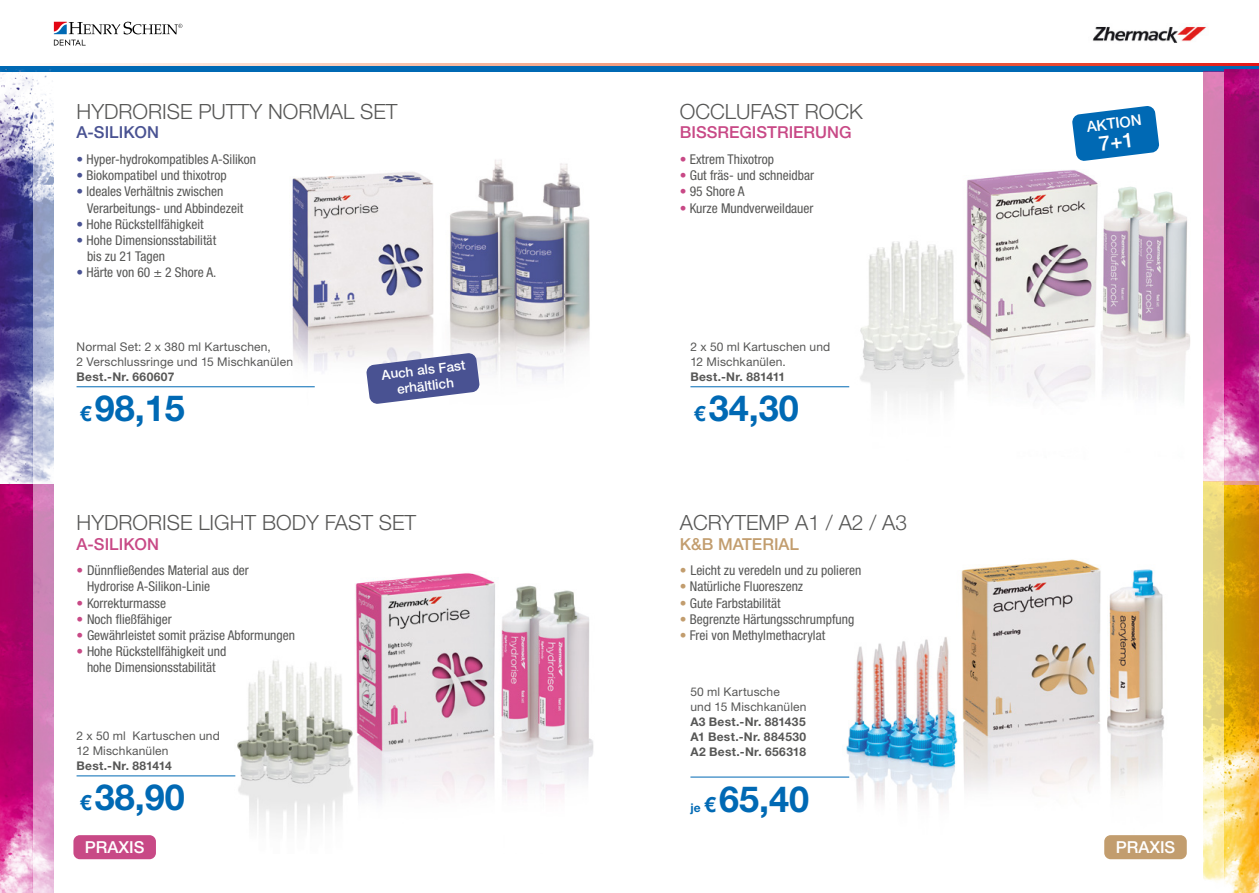
<style>
.page{position:relative;width:1259px;height:893px;background:#fff}
.page>*{position:absolute;margin:0;border:0;box-sizing:border-box;transform-origin:0 0}
.t1{font:700 36px "Helvetica Neue LT Std";color:#0069b4}
.t2{font:300 21px "Helvetica Neue LT Std";color:#575756}
.t3{font:500 16.5px "Helvetica Neue LT Std";color:#c84986}
.t4{font:500 16.5px "Helvetica Neue LT Std";color:#fff}
.t5{font:500 16.5px "Helvetica Neue LT Std";color:#c29d6e}
.t6{font:500 16.5px "Helvetica Neue LT Std";color:#495292}
.t7{font:500 14.85px "Helvetica Neue LT Std";color:#fff}
.t8{font:condensed 13.5px/16.2px "Helvetica Neue LT Std";color:#575756}
.t9{font:500 13.5px/16.2px "Helvetica Neue LT Std";color:#fff;text-align:center}
.t10{font:12px/15px "Helvetica Neue LT Std";letter-spacing:.015em;color:#575756}
.t11{font:700 12px/15px "Helvetica Neue LT Std";letter-spacing:.025em;color:#575756;text-align:justify}
.s1{color:#495292}
.s2{font-size:21px}
.s3{color:#c84986}
.s4{color:#c29d6e}
.s5{font-size:12px}
</style>
<div class="page">
<img style="left:849px;top:170px;width:341px;height:233px">
<img style="left:224px;top:159px;width:366px;height:229px">
<img style="left:228px;top:573px;width:366px;height:253px">
<img style="left:831px;top:559px;width:356px;height:301px">
<svg style="left:64px;top:64px;width:1195px;height:2px;background:#f2917c"></svg>
<div style="left:0;top:66px;width:1259px;height:6px;background:#0069b4"></div>
<svg style="left:54px;top:22px;width:128px;height:24px"></svg>
<img style="left:1092px;top:26px;width:116px;height:17px">
<img style="left:1203px;top:481px;width:56px;height:412px">
<img style="left:33px;top:69px;width:21px;height:416px">
<img style="left:0;top:69px;width:33px;height:416px">
<hr style="left:690px;top:386px;width:159px;height:1px;background:#0069b4">
<hr style="left:690px;top:777px;width:159px;height:1px;background:#0069b4">
<div style="left:73px;top:835px;width:83px;height:24px;background:#c84986;border-radius:6px"></div>
<img style="left:0;top:485px;width:54px;height:408px">
<hr style="left:77px;top:776px;width:158px;height:1px;background:#0069b4">
<div style="left:1104px;top:835px;width:82px;height:24px;background:#c29d6e;border-radius:6px"></div>
<hr style="left:77px;top:386px;width:238px;height:1px;background:#0069b4">
<img style="left:1225px;top:69px;width:34px;height:416px">
<img style="left:1203px;top:72px;width:22px;height:409px">
<svg style="left:366px;top:353px;width:114px;height:51px"></svg>
<svg style="left:1072px;top:106px;width:87px;height:55px"></svg>
<h2 class="t2" style="left:77px;top:98px;width:322px">HYDRORISE PUTTY NORMAL SET</h2>
<p class="t6" style="left:77px;top:123px;width:84px">A-SILIKON</p>
<p class="t8" style="left:77px;top:151px;width:181px"><span class="s1">•</span> Hyper-hydrokompatibles A-Silikon</p>
<p class="t8" style="left:77px;top:167px;width:152px"><span class="s1">•</span> Biokompatibel und thixotrop</p>
<p class="t8" style="left:87px;top:183px;width:158px;text-indent:-11px"><span class="s1">•</span> Ideales Verhältnis zwischen<br>Verarbeitungs- und Abbindezeit</p>
<p class="t8" style="left:77px;top:216px;width:129px"><span class="s1">•</span> Hohe Rückstellfähigkeit</p>
<p class="t8" style="left:87px;top:232px;width:131px;text-indent:-11px"><span class="s1">•</span> Hohe Dimensionsstabilität bis zu 21 Tagen</p>
<p class="t8" style="left:77px;top:264px;width:141px"><span class="s1">•</span> Härte von 60 ± 2 Shore A.</p>
<p class="t10" style="left:77px;top:339px;width:218px">Normal Set: 2 x 380 ml Kartuschen,<br>2 Verschlussringe und 15 Mischkanülen</p>
<p class="t11" style="left:77px;top:369px;width:99px">Best.-Nr. 660607</p>
<h1 class="t1" style="left:80px;top:386px;width:107px"><span class="s2">€</span> 98,15</h1>
<p class="t9" style="left:381px;top:367px;width:86px;rotate:-7deg">Auch als Fast erhältlich</p>
<h2 class="t2" style="left:77px;top:510px;width:341px">HYDRORISE LIGHT BODY FAST SET</h2>
<p class="t3" style="left:77px;top:534px;width:84px">A-SILIKON</p>
<p class="t8" style="left:87px;top:562px;width:163px;text-indent:-11px"><span class="s3">•</span> Dünnfließendes Material aus der<br>Hydrorise A-Silikon-Linie</p>
<p class="t8" style="left:77px;top:595px;width:91px"><span class="s3">•</span> Korrekturmasse</p>
<p class="t8" style="left:77px;top:611px;width:97px"><span class="s3">•</span> Noch fließfähiger</p>
<p class="t8" style="left:77px;top:627px;width:220px"><span class="s3">•</span> Gewährleistet somit präzise Abformungen</p>
<p class="t8" style="left:77px;top:643px;width:151px;text-align:center"><span class="s3">•</span> Hohe Rückstellfähigkeit und hohe Dimensionsstabilität</p>
<p class="t10" style="left:77px;top:728px;width:145px">2 x 50 ml Kartuschen und<br>12 Mischkanülen</p>
<p class="t11" style="left:77px;top:758px;width:97px">Best.-Nr. 881414</p>
<h1 class="t1" style="left:80px;top:775px;width:107px"><span class="s2">€</span> 38,90</h1>
<p class="t4" style="left:85px;top:837px;width:61px">PRAXIS</p>
<h2 class="t2" style="left:680px;top:98px;width:184px">OCCLUFAST ROCK</h2>
<p class="t3" style="left:680px;top:123px;width:173px">BISSREGISTRIERUNG</p>
<p class="t8" style="left:680px;top:151px;width:96px"><span class="s3">•</span> Extrem Thixotrop</p>
<p class="t8" style="left:680px;top:167px;width:136px"><span class="s3">•</span> Gut fräs- und schneidbar</p>
<p class="t8" style="left:680px;top:183px;width:66px"><span class="s3">•</span> 95 Shore A</p>
<p class="t8" style="left:680px;top:200px;width:135px"><span class="s3">•</span> Kurze Mundverweildauer</p>
<p class="t10" style="left:690px;top:339px;width:141px">2 x 50 ml Kartuschen und<br>12 Mischkanülen.</p>
<p class="t11" style="left:690px;top:369px;width:96px">Best.-Nr. 881411</p>
<h1 class="t1" style="left:694px;top:386px;width:107px"><span class="s2">€</span> 34,30</h1>
<h2 class="t2" style="left:680px;top:510px;width:229px">ACRYTEMP A1 / A2 / A3</h2>
<p class="t5" style="left:680px;top:534px;width:121px">K&amp;B MATERIAL</p>
<p class="t8" style="left:680px;top:562px;width:183px"><span class="s4">•</span> Leicht zu veredeln und zu polieren</p>
<p class="t8" style="left:680px;top:578px;width:125px"><span class="s4">•</span> Natürliche Fluoreszenz</p>
<p class="t8" style="left:680px;top:595px;width:102px"><span class="s4">•</span> Gute Farbstabilität</p>
<p class="t8" style="left:680px;top:611px;width:176px"><span class="s4">•</span> Begrenzte Härtungsschrumpfung</p>
<p class="t8" style="left:680px;top:627px;width:147px"><span class="s4">•</span> Frei von Methylmethacrylat</p>
<p class="t10" style="left:690px;top:684px;width:118px">50 ml Kartusche<br>und 15 Mischkanülen</p>
<p class="t11" style="left:690px;top:714px;width:117px">A3 Best.-Nr. 881435<br>A1 Best.-Nr. 884530<br>A2 Best.-Nr. 656318</p>
<h1 class="t1" style="left:690px;top:776px;width:120px"><span class="s5">je</span> <span class="s2">€</span> 65,40</h1>
<p class="t7" style="left:1085px;top:118px;width:57px;rotate:-7deg">AKTION</p>
<p class="t4" style="left:1115px;top:837px;width:61px">PRAXIS</p>
</div>
